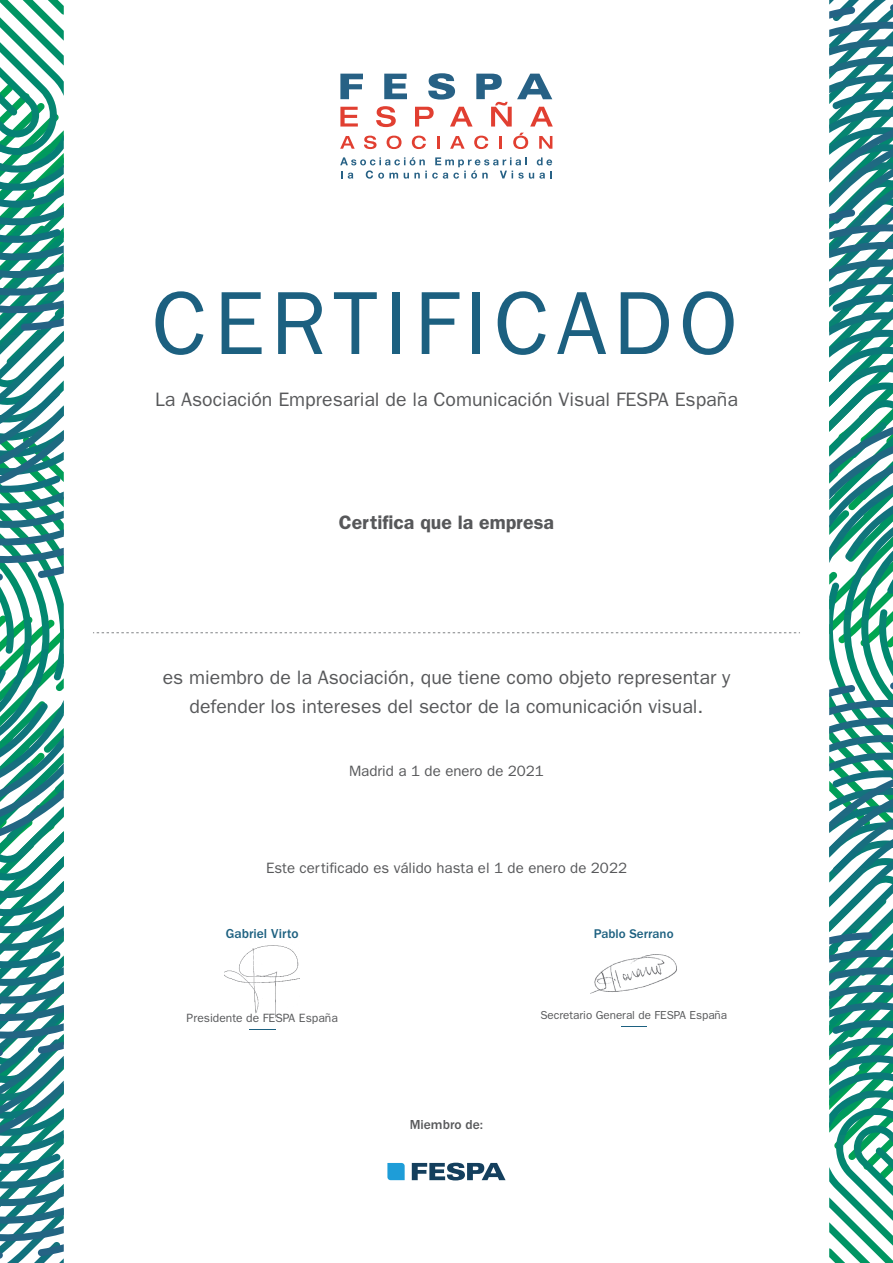
<style>
.page{position:relative;width:893px;height:1263px;background:#fff}
.page>*{position:absolute;margin:0;border:0;box-sizing:border-box;transform-origin:0 0}
.t1{font:90px "Franklin Gothic";letter-spacing:.07em;color:#1c6080}
.t2{font:19.5px/28.5px "Franklin Gothic";color:#57585a;text-align:center}
.t3{font:600 19.5px "Franklin Gothic";color:#57585a}
.t4{font:15px "Franklin Gothic";color:#57585a}
.t5{font:500 13.5px "Franklin Gothic";color:#1c6080}
.t6{font:500 13.5px "Franklin Gothic";color:#57585a}
.t7{font:500 13.05px "Franklin Gothic";color:#1c6080}
.t8{font:12px "Franklin Gothic";color:#57585a}
.t9{font:11.55px "Franklin Gothic";color:#57585a}
</style>
<div class="page">
<svg style="left:829px;top:0;width:64px;height:1263px"></svg>
<svg style="left:0;top:0;width:64px;height:1263px"></svg>
<img style="left:224px;top:945px;width:75px;height:73px">
<svg style="left:93px;top:632px;width:707px;height:1px"></svg>
<img style="left:590px;top:954px;width:87px;height:40px">
<svg style="left:249px;top:1029px;width:26px;height:1px"></svg>
<svg style="left:621px;top:1026px;width:26px;height:1px"></svg>
<svg style="left:412px;top:1163px;width:94px;height:17px"></svg>
<svg style="left:387px;top:1163px;width:18px;height:17px"></svg>
<svg style="left:340px;top:74px;width:23px;height:25px"></svg>
<svg style="left:384px;top:74px;width:23px;height:25px"></svg>
<svg style="left:340px;top:157px;width:212px;height:22px"></svg>
<svg style="left:340px;top:107px;width:18px;height:20px"></svg>
<svg style="left:376px;top:106px;width:20px;height:21px"></svg>
<svg style="left:415px;top:73px;width:138px;height:54px"></svg>
<svg style="left:340px;top:136px;width:15px;height:13px"></svg>
<svg style="left:364px;top:136px;width:13px;height:13px"></svg>
<svg style="left:387px;top:136px;width:15px;height:13px"></svg>
<svg style="left:412px;top:136px;width:14px;height:13px"></svg>
<svg style="left:437px;top:136px;width:3px;height:13px"></svg>
<svg style="left:450px;top:136px;width:15px;height:13px"></svg>
<svg style="left:474px;top:136px;width:14px;height:13px"></svg>
<svg style="left:500px;top:136px;width:2px;height:13px"></svg>
<svg style="left:513px;top:133px;width:15px;height:16px"></svg>
<svg style="left:539px;top:136px;width:13px;height:13px"></svg>
<h1 class="t1" style="left:152px;top:272px;width:588px">CERTIFICADO</h1>
<p class="t2" style="left:155px;top:385px;width:584px">La Asociación Empresarial de la Comunicación Visual FESPA España</p>
<p class="t3" style="left:339px;top:511px;width:217px">Certifica que la empresa</p>
<p class="t2" style="left:163px;top:663px;width:569px">es miembro de la Asociación, que tiene como objeto representar y defender los intereses del sector de la comunicación visual.</p>
<p class="t4" style="left:349px;top:763px;width:196px">Madrid a 1 de enero de 2021</p>
<p class="t4" style="left:266px;top:859px;width:362px">Este certificado es válido hasta el 1 de enero de 2022</p>
<p class="t5" style="left:226px;top:926px;width:74px">Gabriel Virto</p>
<p class="t8" style="left:187px;top:1011px;width:153px">Presidente de FESPA España</p>
<p class="t6" style="left:410px;top:1116px;width:75px">Miembro de:</p>
<p class="t7" style="left:594px;top:926px;width:81px">Pablo Serrano</p>
<p class="t9" style="left:540px;top:1008px;width:188px">Secretario General de FESPA España</p>
</div>
